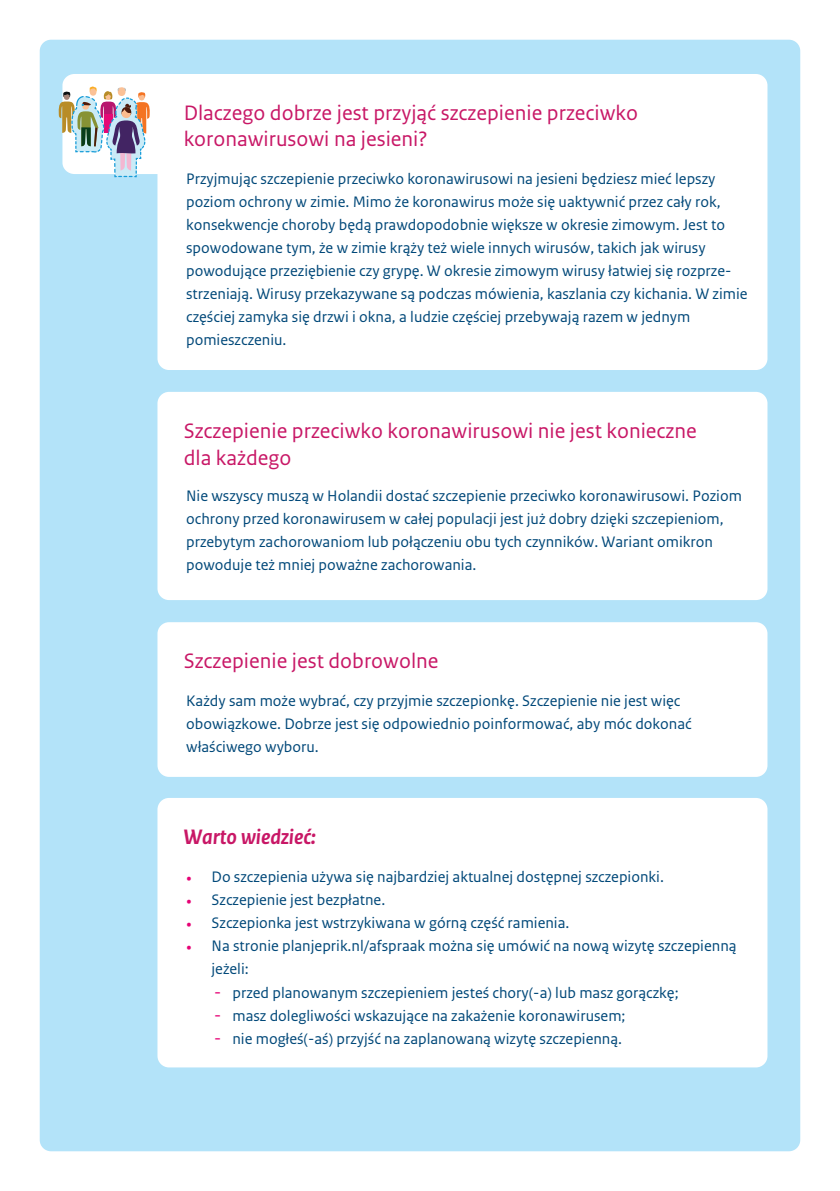
<style>
.page{position:relative;width:840px;height:1191px;background:#fff}
.page>*{position:absolute;margin:0;border:0;box-sizing:border-box;transform-origin:0 0}
.t1{font:22px/26.4px "Rijksoverheid Sans Text";color:#c81766}
.t2{font:italic 700 22px "Rijksoverheid Sans Text";color:#c81766}
.t3{font:18px/22.8px "Rijksoverheid Sans Text";color:#e60275;text-align:justify}
.t4{font:16px/23px "Rijksoverheid Sans Text";color:#014879}
.s1{font-size:18px;color:#e60275}
</style>
<div class="page">
<div style="left:40px;top:40px;width:759px;height:1111px;background:#b3e3f9;border-radius:11px"></div>
<div style="left:157px;top:74px;width:610px;height:296px;background:#fff;border-radius:12px"></div>
<div style="left:157px;top:392px;width:610px;height:208px;background:#fff;border-radius:12px"></div>
<div style="left:157px;top:622px;width:610px;height:155px;background:#fff;border-radius:12px"></div>
<div style="left:62px;top:74px;width:123px;height:100px;background:#fff;border-radius:12px"></div>
<svg style="left:58px;top:39px;width:95px;height:139px"></svg>
<div style="left:157px;top:798px;width:610px;height:269px;background:#fff;border-radius:12px"></div>
<h1 class="t1" style="left:183px;top:100px;width:455px">Dlaczego dobrze jest przyjąć szczepienie przeciwko koronawirusowi na jesieni?</h1>
<p class="t4" style="left:186px;top:168px;width:562px">Przyjmując szczepienie przeciwko koronawirusowi na jesieni będziesz mieć lepszy poziom ochrony w zimie. Mimo że koronawirus może się uaktywnić przez cały rok, konsekwencje choroby będą prawdopodobnie większe w okresie zimowym. Jest to spowodowane tym, że w zimie krąży też wiele innych wirusów, takich jak wirusy powodujące przeziębienie czy grypę. W okresie zimowym wirusy łatwiej się rozprze&shy;strzeniają. Wirusy przekazywane są podczas mówienia, kaszlania czy kichania. W zimie częściej zamyka się drzwi i okna, a ludzie częściej przebywają razem w jednym pomieszczeniu.</p>
<h1 class="t1" style="left:183px;top:418px;width:514px">Szczepienie przeciwko koronawirusowi nie jest konieczne dla każdego</h1>
<p class="t4" style="left:186px;top:485px;width:557px">Nie wszyscy muszą w Holandii dostać szczepienie przeciwko koronawirusowi. Poziom ochrony przed koronawirusem w całej populacji jest już dobry dzięki szczepieniom, przebytym zachorowaniom lub połączeniu obu tych czynników. Wariant omikron powoduje też mniej poważne zachorowania.</p>
<h1 class="t1" style="left:183px;top:648px;width:256px">Szczepienie jest dobrowolne</h1>
<p class="t4" style="left:186px;top:689px;width:507px">Każdy sam może wybrać, czy przyjmie szczepionkę. Szczepienie nie jest więc obowiązkowe. Dobrze jest się odpowiednio poinformować, aby móc dokonać właściwego wyboru.</p>
<h1 class="t2" style="left:183px;top:825px;width:134px">Warto wiedzieć:</h1>
<p class="t4" style="left:211px;top:865px;width:526px">Do szczepienia używa się najbardziej aktualnej dostępnej szczepionki.<br>Szczepienie jest bezpłatne.<br>Szczepionka jest wstrzykiwana w górną część ramienia.<br>Na stronie planjeprik.nl/afspraak można się umówić na nową wizytę szczepienną jeżeli:</p>
<p class="t4" style="left:214px;top:981px;width:465px"><span class="s1">-</span> przed planowanym szczepieniem jesteś chory(-a) lub masz gorączkę;</p>
<p class="t4" style="left:214px;top:1004px;width:412px"><span class="s1">-</span> masz dolegliwości wskazujące na zakażenie koronawirusem;</p>
<p class="t4" style="left:214px;top:1027px;width:409px"><span class="s1">-</span> nie mogłeś(-aś) przyjść na zaplanowaną wizytę szczepienną.</p>
<p class="t3" style="left:186px;top:867px;width:7px">• • • •</p>
</div>
